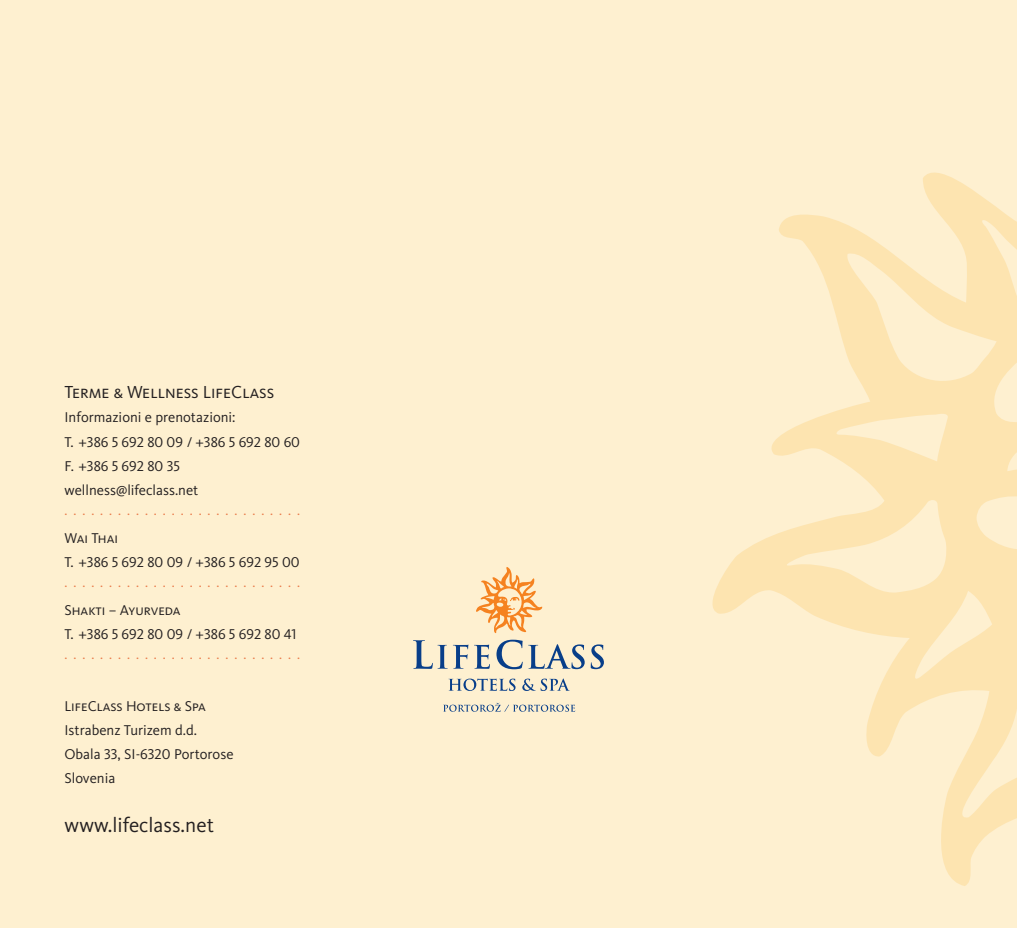
<style>
.page{position:relative;width:1017px;height:928px;background:#fef0d0}
.page>*{position:absolute;margin:0;border:0;box-sizing:border-box;transform-origin:0 0}
.t1{font:21px "Kievit Pro";letter-spacing:.005em;color:#231f20}
.t2{font:18.03px "Kievit Pro";color:#231f20}
.t3{font:14.7px/24.2px "Kievit Pro";color:#231f20}
.t4{font:13.47px "Kievit Pro";color:#e97b4b}
</style>
<div class="page">
<svg style="left:712px;top:172px;width:305px;height:714px"></svg>
<svg style="left:476px;top:567px;width:67px;height:66px"></svg>
<svg style="left:413px;top:640px;width:55px;height:29px"></svg>
<svg style="left:474px;top:644px;width:16px;height:25px"></svg>
<svg style="left:496px;top:639px;width:89px;height:30px"></svg>
<svg style="left:591px;top:644px;width:13px;height:25px"></svg>
<svg style="left:448px;top:678px;width:68px;height:13px"></svg>
<svg style="left:522px;top:678px;width:48px;height:13px"></svg>
<svg style="left:443px;top:702px;width:58px;height:9px"></svg>
<svg style="left:504px;top:704px;width:5px;height:8px"></svg>
<svg style="left:513px;top:704px;width:62px;height:7px"></svg>
<p class="t2" style="left:64px;top:381px;width:211px">Terme &amp; Wellness LifeClass</p>
<p class="t3" style="left:64px;top:405px;width:237px">Informazioni e prenotazioni:<br>T. +386 5 692 80 09 / +386 5 692 80 60<br>F. +386 5 692 80 35 wellness@lifeclass.net</p>
<p class="t4" style="left:64px;top:502px;width:237px">...........................</p>
<p class="t3" style="left:64px;top:525px;width:237px">Wai Thai<br>T. +386 5 692 80 09 / +386 5 692 95 00</p>
<p class="t4" style="left:64px;top:574px;width:237px">...........................</p>
<p class="t3" style="left:64px;top:597px;width:234px">Shakti – Ayurveda<br>T. +386 5 692 80 09 / +386 5 692 80 41</p>
<p class="t4" style="left:64px;top:646px;width:237px">...........................</p>
<p class="t3" style="left:64px;top:693px;width:171px">LifeClass Hotels &amp; Spa<br>Istrabenz Turizem d.d.<br>Obala 33, SI-6320 Portorose<br>Slovenia</p>
<h1 class="t1" style="left:64px;top:812px;width:151px">www.lifeclass.net</h1>
</div>
